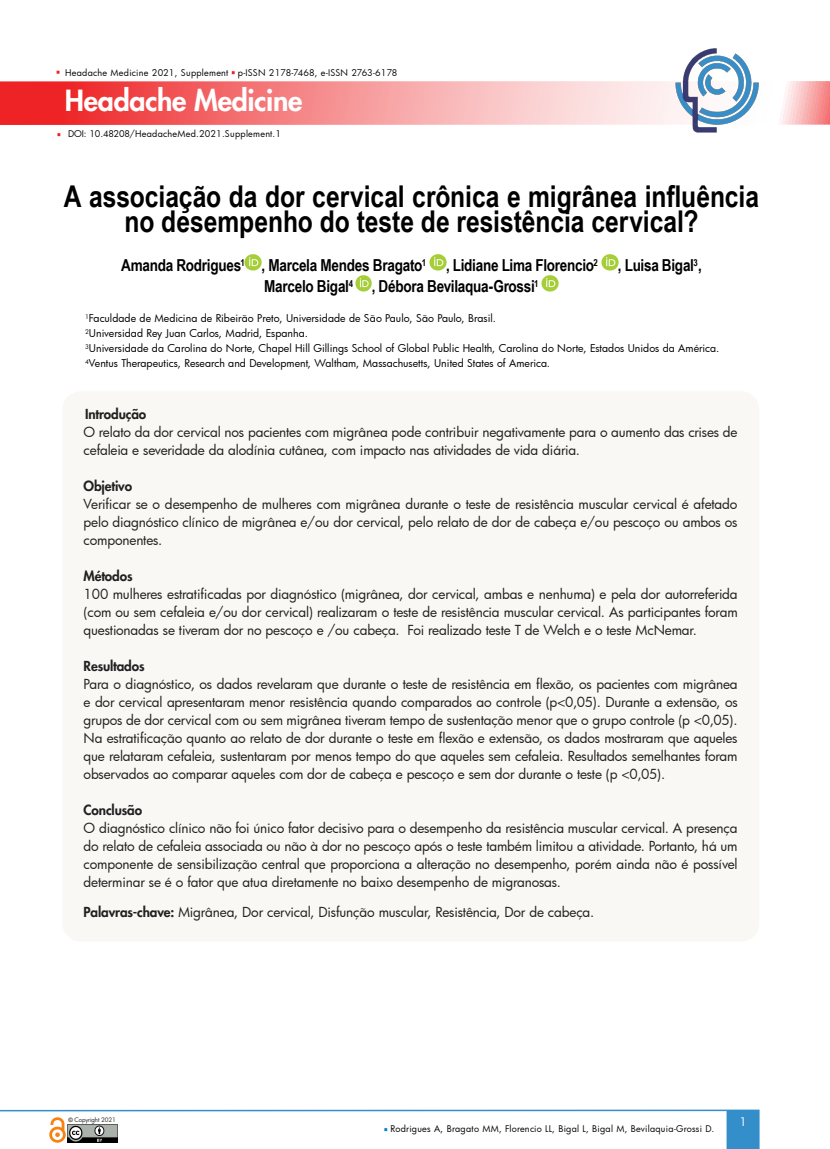
<style>
.page{position:relative;width:830px;height:1149px;background:#fff}
.page>*{position:absolute;margin:0;border:0;box-sizing:border-box;transform-origin:0 0}
.t1{font:700 30px/25.5px "Arial Narrow";color:#000;text-align:center}
.t2{font:800 28.5px "Futura";letter-spacing:-.01em;color:#fff}
.t3{font:700 16.5px "Arial Narrow";letter-spacing:-.015em;color:#000}
.texto{font:13.5px/18px "Futura";letter-spacing:-.01em;color:#231f20;text-align:justify}
.texto-2{font:800 13.5px "Futura";letter-spacing:-.01em;color:#231f20}
.t4{font:11.55px "Futura";color:#fff}
.texto-3{font:10.5px "Futura";letter-spacing:.005em;color:#000}
.t5{font:9px "Futura";letter-spacing:.03em;color:#040503}
.t6{font:6px "Futura";letter-spacing:-.015em;color:#231f20}
.s1{font-style:inherit}
.s2{font-weight:800}
.s3{font-family:"Arial";font-weight:700}
</style>
<div class="page">
<svg style="left:0;top:81px;width:829px;height:44px;background:#f69394"></svg>
<svg style="left:726px;top:1109px;width:33px;height:39px"></svg>
<hr style="left:0;top:1109px;width:726px;height:1px;background:#338eca">
<img style="left:67px;top:1124px;width:50px;height:18px">
<img style="left:49px;top:1117px;width:17px;height:25px">
<img style="left:674px;top:48px;width:85px;height:85px">
<img style="left:245px;top:254px;width:17px;height:16px">
<img style="left:429px;top:254px;width:17px;height:16px">
<img style="left:601px;top:254px;width:17px;height:16px">
<img style="left:355px;top:275px;width:17px;height:16px">
<img style="left:541px;top:275px;width:17px;height:16px">
<div style="left:62px;top:391px;width:697px;height:550px;background:#f9f8f5;border-radius:18px"></div>
<p class="t5" style="left:65px;top:66px;width:334px">Headache Medicine 2021, Supplement p-ISSN 2178-7468, e-ISSN 2763-6178</p>
<h2 class="t2" style="left:65px;top:83px;width:239px">Headache Medicine</h2>
<p class="t5" style="left:68px;top:127px;width:214px"><span class="s1">DOI: 10.48208/</span>HeadacheMed.2021.Supplement.1</p>
<p class="t1" style="left:64px;top:182px;width:696px">A associação da dor cervical crônica e migrânea influência no desempenho do teste de resistência cervical?</p>
<p class="t3" style="left:121px;top:253px;width:582px">Amanda Rodrigues<sup>1</sup> , Marcela Mendes Bragato<sup>1</sup> , Lidiane Lima Florencio<sup>2</sup> , Luisa Bigal<sup>3</sup>,</p>
<p class="t3" style="left:264px;top:274px;width:276px">Marcelo Bigal<sup>4</sup> , Débora Bevilaqua-Grossi<sup>1</sup></p>
<p class="texto-3" style="left:85px;top:311px;width:412px"><sup>1</sup>Faculdade de Medicina de Ribeirão Preto, Universidade de São Paulo, São Paulo, Brasil.</p>
<p class="texto-3" style="left:85px;top:326px;width:224px"><sup>2</sup>Universidad Rey Juan Carlos, Madrid, Espanha.</p>
<p class="texto-3" style="left:85px;top:341px;width:635px"><sup>3</sup>Universidade da Carolina do Norte, Chapel Hill Gillings School of Global Public Health, Carolina do Norte, Estados Unidos da América.</p>
<p class="texto-3" style="left:85px;top:356px;width:466px"><sup>4</sup>Ventus Therapeutics, Research and Development, Waltham, Massachusetts, United States of America.</p>
<p class="texto-2" style="left:85px;top:405px;width:63px">Introdução</p>
<p class="texto" style="left:84px;top:422px;width:655px">O relato da dor cervical nos pacientes com migrânea pode contribuir negativamente para o aumento das crises de cefaleia e severidade da alodínia cutânea, com impacto nas atividades de vida diária.</p>
<p class="texto-2" style="left:84px;top:477px;width:50px">Objetivo</p>
<p class="texto" style="left:84px;top:494px;width:655px">Verificar se o desempenho de mulheres com migrânea durante o teste de resistência muscular cervical é afetado pelo diagnóstico clínico de migrânea e/ou dor cervical, pelo relato de dor de cabeça e/ou pescoço ou ambos os componentes.</p>
<p class="texto-2" style="left:84px;top:567px;width:50px">Métodos</p>
<p class="texto" style="left:84px;top:584px;width:655px">100 mulheres estratificadas por diagnóstico (migrânea, dor cervical, ambas e nenhuma) e pela dor autorreferida (com ou sem cefaleia e/ou dor cervical) realizaram o teste de resistência muscular cervical. As participantes foram questionadas se tiveram dor no pescoço e /ou cabeça. Foi realizado teste T de Welch e o teste McNemar.</p>
<p class="texto-2" style="left:84px;top:657px;width:62px">Resultados</p>
<p class="texto" style="left:84px;top:674px;width:655px">Para o diagnóstico, os dados revelaram que durante o teste de resistência em flexão, os pacientes com migrânea e dor cervical apresentaram menor resistência quando comparados ao controle (p&lt;0,05). Durante a extensão, os grupos de dor cervical com ou sem migrânea tiveram tempo de sustentação menor que o grupo controle (p &lt;0,05).<br>Na estratificação quanto ao relato de dor durante o teste em flexão e extensão, os dados mostraram que aqueles que relataram cefaleia, sustentaram por menos tempo do que aqueles sem cefaleia. Resultados semelhantes foram observados ao comparar aqueles com dor de cabeça e pescoço e sem dor durante o teste (p &lt;0,05).</p>
<p class="texto-2" style="left:84px;top:801px;width:60px">Conclusão</p>
<p class="texto" style="left:84px;top:818px;width:655px">O diagnóstico clínico não foi único fator decisivo para o desempenho da resistência muscular cervical. A presença do relato de cefaleia associada ou não à dor no pescoço após o teste também limitou a atividade. Portanto, há um componente de sensibilização central que proporciona a alteração no desempenho, porém ainda não é possível determinar se é o fator que atua diretamente no baixo desempenho de migranosas.</p>
<p class="texto" style="left:84px;top:902px;width:512px"><span class="s2">Palavras-chave:</span> Migrânea, Dor cervical, Disfunção muscular, Resistência, Dor de cabeça.</p>
<p class="t6" style="left:68px;top:1114px;width:49px"><span class="s3">©</span> Copyright 2021</p>
<p class="t5" style="left:390px;top:1122px;width:325px">Rodrigues A, Bragato MM, Florencio LL, Bigal L, Bigal M, Bevilaquia-Grossi D.</p>
<p class="t4" style="left:739px;top:1113px;width:9px">1</p>
</div>
